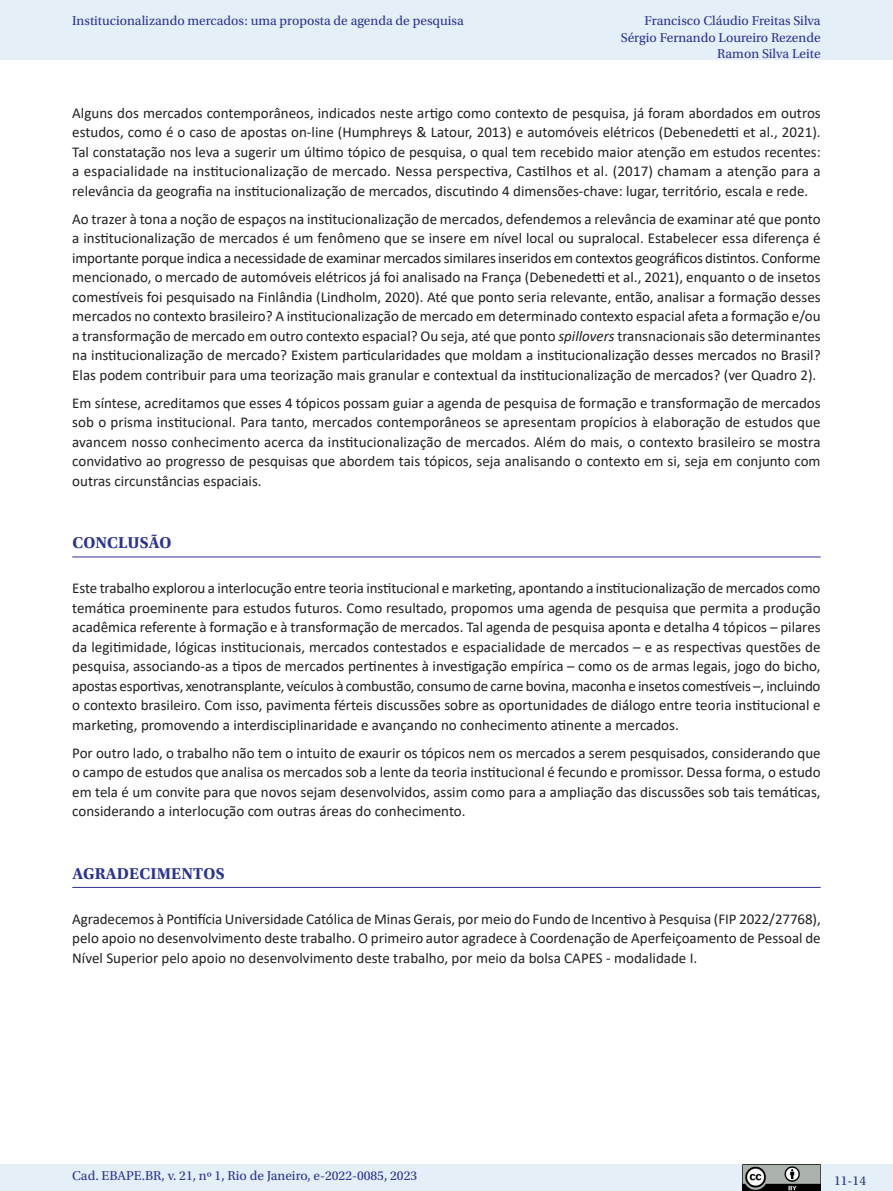
<style>
.page{position:relative;width:893px;height:1191px;background:#fff}
.page>*{position:absolute;margin:0;border:0;box-sizing:border-box;transform-origin:0 0}
._07_1_sub_1{font:700 16.5px "Utopia Std";letter-spacing:.01em;color:#2b3393}
._06_0_texto{font:15px/19.5px "Calibri";color:#231f20;text-align:justify}
.t1{font:13.5px/16.5px "Utopia Std";color:#2b3393;text-align:right}
.s1{font-style:italic}
</style>
<div class="page">
<div style="left:0;top:0;width:893px;height:60px;background:#e4eff8"></div>
<div style="left:0;top:1164px;width:893px;height:27px;background:#e4eff8"></div>
<img style="left:743px;top:1164px;width:78px;height:27px">
<hr style="left:72px;top:556px;width:749px;height:1px;background:#2b3393">
<hr style="left:72px;top:887px;width:749px;height:1px;background:#2b3393">
<p class="t1" style="left:72px;top:13px;width:393px">Institucionalizando mercados: uma proposta de agenda de pesquisa</p>
<p class="t1" style="left:621px;top:13px;width:201px">Francisco Cláudio Freitas Silva<br>Sérgio Fernando Loureiro Rezende<br>Ramon Silva Leite</p>
<p class="_06_0_texto" style="left:72px;top:102px;width:750px">Alguns dos mercados contemporâneos, indicados neste artigo como contexto de pesquisa, já foram abordados em outros estudos, como é o caso de apostas on-line (Humphreys &amp; Latour, 2013) e automóveis elétricos (Debenedetti et al., 2021).<br>Tal constatação nos leva a sugerir um último tópico de pesquisa, o qual tem recebido maior atenção em estudos recentes: a espacialidade na institucionalização de mercado. Nessa perspectiva, Castilhos et al. (2017) chamam a atenção para a relevância da geografia na institucionalização de mercados, discutindo 4 dimensões-chave: lugar, território, escala e rede.</p>
<p class="_06_0_texto" style="left:72px;top:208px;width:750px">Ao trazer à tona a noção de espaços na institucionalização de mercados, defendemos a relevância de examinar até que ponto a institucionalização de mercados é um fenômeno que se insere em nível local ou supralocal. Estabelecer essa diferença é importante porque indica a necessidade de examinar mercados similares inseridos em contextos geográficos distintos. Conforme mencionado, o mercado de automóveis elétricos já foi analisado na França (Debenedetti et al., 2021), enquanto o de insetos comestíveis foi pesquisado na Finlândia (Lindholm, 2020). Até que ponto seria relevante, então, analisar a formação desses mercados no contexto brasileiro? A institucionalização de mercado em determinado contexto espacial afeta a formação e/ou a transformação de mercado em outro contexto espacial? Ou seja, até que ponto <span class="s1">spillovers</span> transnacionais são determinantes na institucionalização de mercado? Existem particularidades que moldam a institucionalização desses mercados no Brasil?<br>Elas podem contribuir para uma teorização mais granular e contextual da institucionalização de mercados? (ver Quadro 2).</p>
<p class="_06_0_texto" style="left:72px;top:392px;width:750px">Em síntese, acreditamos que esses 4 tópicos possam guiar a agenda de pesquisa de formação e transformação de mercados sob o prisma institucional. Para tanto, mercados contemporâneos se apresentam propícios à elaboração de estudos que avancem nosso conhecimento acerca da institucionalização de mercados. Além do mais, o contexto brasileiro se mostra convidativo ao progresso de pesquisas que abordem tais tópicos, seja analisando o contexto em si, seja em conjunto com outras circunstâncias espaciais.</p>
<p class="_07_1_sub_1" style="left:72px;top:533px;width:101px">CONCLUSÃO</p>
<p class="_06_0_texto" style="left:72px;top:578px;width:750px">Este trabalho explorou a interlocução entre teoria institucional e marketing, apontando a institucionalização de mercados como temática proeminente para estudos futuros. Como resultado, propomos uma agenda de pesquisa que permita a produção acadêmica referente à formação e à transformação de mercados. Tal agenda de pesquisa aponta e detalha 4 tópicos – pilares da legitimidade, lógicas institucionais, mercados contestados e espacialidade de mercados – e as respectivas questões de pesquisa, associando-as a tipos de mercados pertinentes à investigação empírica – como os de armas legais, jogo do bicho, apostas esportivas, xenotransplante, veículos à combustão, consumo de carne bovina, maconha e insetos comestíveis –, incluindo o contexto brasileiro. Com isso, pavimenta férteis discussões sobre as oportunidades de diálogo entre teoria institucional e marketing, promovendo a interdisciplinaridade e avançando no conhecimento atinente a mercados.</p>
<p class="_06_0_texto" style="left:72px;top:742px;width:750px">Por outro lado, o trabalho não tem o intuito de exaurir os tópicos nem os mercados a serem pesquisados, considerando que o campo de estudos que analisa os mercados sob a lente da teoria institucional é fecundo e promissor. Dessa forma, o estudo em tela é um convite para que novos sejam desenvolvidos, assim como para a ampliação das discussões sob tais temáticas, considerando a interlocução com outras áreas do conhecimento.</p>
<p class="_07_1_sub_1" style="left:72px;top:863px;width:154px">AGRADECIMENTOS</p>
<p class="_06_0_texto" style="left:72px;top:908px;width:750px">Agradecemos à Pontifícia Universidade Católica de Minas Gerais, por meio do Fundo de Incentivo à Pesquisa (FIP 2022/27768), pelo apoio no desenvolvimento deste trabalho. O primeiro autor agradece à Coordenação de Aperfeiçoamento de Pessoal de Nível Superior pelo apoio no desenvolvimento deste trabalho, por meio da bolsa CAPES - modalidade I.</p>
<p class="t1" style="left:72px;top:1167px;width:346px">Cad. EBAPE.BR, v. 21, nº 1, Rio de Janeiro, e-2022-0085, 2023</p>
<p class="t1" style="left:834px;top:1172px;width:33px">11-14</p>
</div>
